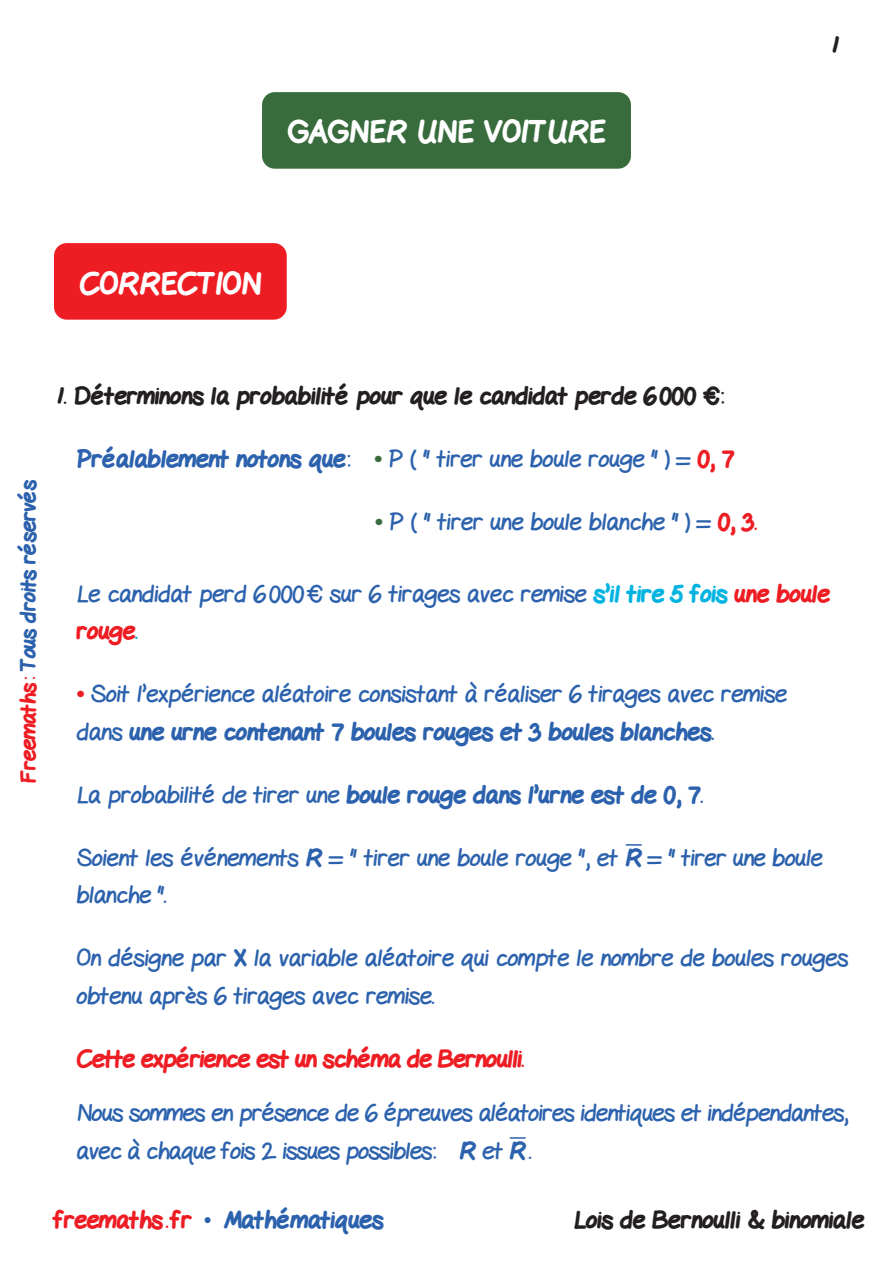
<style>
.page{position:relative;width:893px;height:1263px;background:#fff}
.page>*{position:absolute;margin:0;border:0;box-sizing:border-box;transform-origin:0 0}
.t1{font:800 30px "Gel Pen";color:#fff}
.Texte{font:24px/37.5px "Gel Pen";color:#2c62ad}
.Texte-2{font:24px/37.5px "Gel Pen";letter-spacing:-.02em;color:#2c62ad}
.Sous_titre{font:800 24px "Gel Pen";color:#231f20}
.Texte-3{font:800 24px "Gel Pen";color:#2c62ad}
.Texte-4{font:800 24px "Gel Pen";letter-spacing:-.02em;color:#ee1d23}
.t2{font:800 21px "Gel Pen";letter-spacing:-.01em;color:#2c62ad}
.s1{color:#ee1d23}
.s2{font-weight:800}
.s3{font-family:"Times New Roman";font-weight:700;color:#386c3d}
.s4{font-weight:800;color:#ee1d23}
.s5{font-weight:800;color:#00b3e0}
.s6{font-family:"Times New Roman";font-weight:700;color:#ee1d23}
.s7{font-weight:400}
.s8{font-family:"Times New Roman";font-weight:400}
</style>
<div class="page">
<div style="left:54px;top:243px;width:233px;height:77px;background:#ee1d23;border-radius:13px"></div>
<svg style="left:626px;top:844px;width:16px;height:2px"></svg>
<svg style="left:510px;top:1137px;width:16px;height:2px"></svg>
<div style="left:262px;top:92px;width:369px;height:77px;background:#386c3d;border-radius:13px"></div>
<p class="t1" style="left:288px;top:107px;width:319px">GAGNER UNE VOITURE</p>
<p class="Sous_titre" style="left:830px;top:25px;width:10px">1</p>
<p class="t1" style="left:80px;top:259px;width:183px">CORRECTION</p>
<p class="t2" style="left:11px;top:783px;width:305px;rotate:-90deg"><span class="s1">Freemaths:</span> Tous droits réservés</p>
<p class="Sous_titre" style="left:55px;top:376px;width:670px">1. Déterminons la probabilité pour que le candidat perde 6000 €:</p>
<p class="Texte" style="left:77px;top:438px;width:659px"><span class="s2">Préalablement notons que:</span> <span class="s3">•</span> P ( " tirer une boule rouge " ) = <span class="s4">0, 7</span></p>
<p class="Texte" style="left:375px;top:501px;width:383px"><span class="s3">•</span> P ( " tirer une boule blanche " ) = <span class="s4">0, 3.</span></p>
<p class="Texte" style="left:77px;top:572px;width:755px">Le candidat perd 6000€ sur 6 tirages avec remise <span class="s5">s’il tire 5 fois</span> <span class="s4">une boule rouge</span><span class="s5">.</span></p>
<p class="Texte" style="left:77px;top:673px;width:712px"><span class="s6">•</span> Soit l’expérience aléatoire consistant à réaliser 6 tirages avec remise dans <span class="s2">une urne contenant 7 boules rouges et 3 boules blanches.</span></p>
<p class="Texte-3" style="left:77px;top:775px;width:628px"><span class="s7">La probabilité de tirer une</span> boule rouge dans l’urne est de 0, 7.</p>
<p class="Texte" style="left:77px;top:836px;width:747px">Soient les événements <span class="s2">R</span> = " tirer une boule rouge ", et <span class="s2">R</span> = " tirer une boule blanche ".</p>
<p class="Texte" style="left:77px;top:937px;width:773px">On désigne par <span class="s2">X</span> la variable aléatoire qui compte le nombre de boules rouges obtenu après 6 tirages avec remise.</p>
<p class="Texte-4" style="left:77px;top:1039px;width:449px">Cette expérience est un schéma de Bernoulli.</p>
<p class="Texte-2" style="left:77px;top:1092px;width:773px">Nous sommes en présence de 6 épreuves aléatoires identiques et indépendantes, avec à chaque fois 2 issues possibles: <span class="s2">R</span> et <span class="s2">R</span>.</p>
<p class="Texte-3" style="left:54px;top:1200px;width:331px"><span class="s1">freemaths . fr</span> <span class="s8">•</span> Mathématiques</p>
<p class="Sous_titre" style="left:574px;top:1200px;width:292px">Lois de Bernoulli &amp; binomiale</p>
</div>
